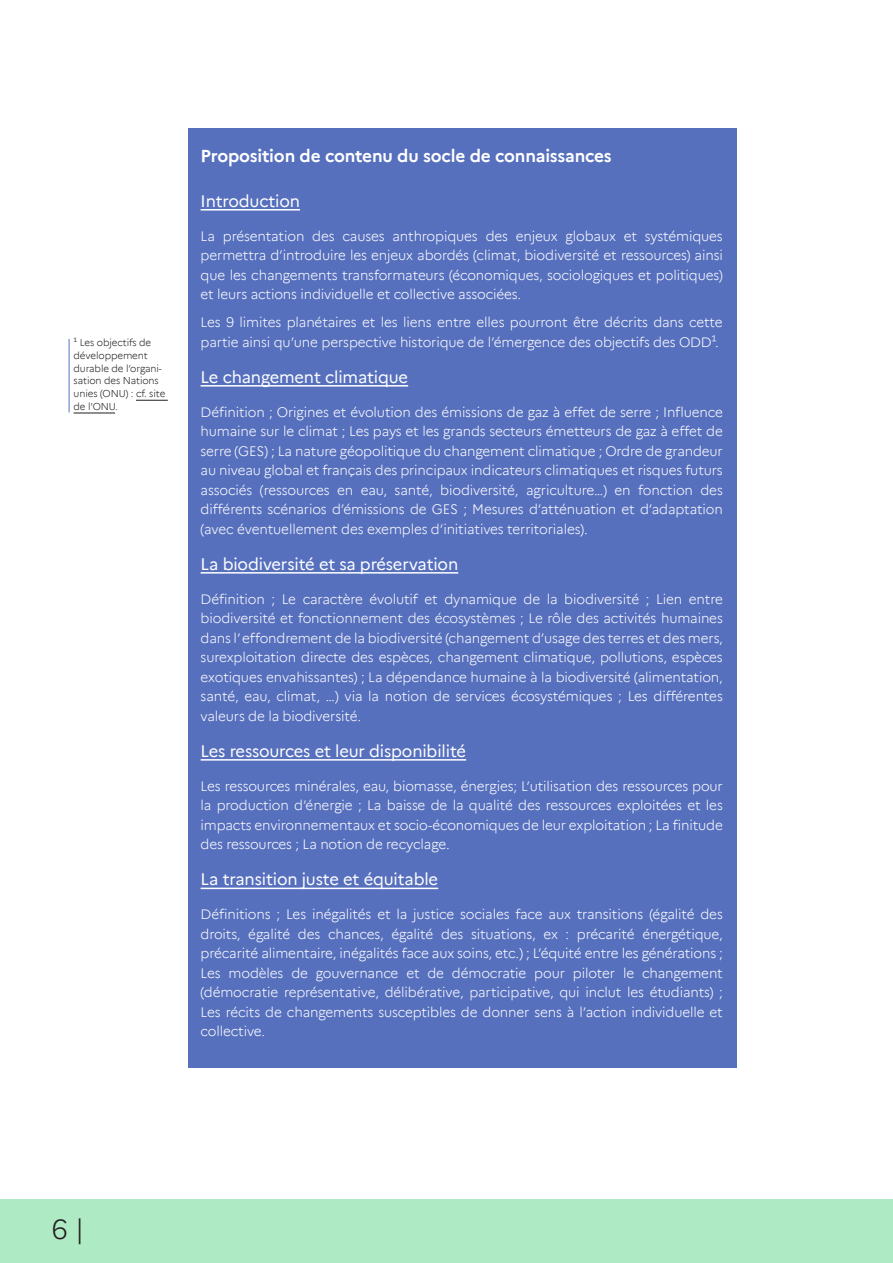
<style>
.page{position:relative;width:893px;height:1263px;background:#fff}
.page>*{position:absolute;margin:0;border:0;box-sizing:border-box;transform-origin:0 0}
.t1{font:300 27px "Marianne";color:#231f20}
.Titre_2_5{font:700 17.25px "Marianne";letter-spacing:-.01em;color:#fff}
.Titre_3{font:16.5px "Marianne";letter-spacing:-.01em;color:#fff}
.corps2{font:300 13.5px/19.5px "Marianne";letter-spacing:-.01em;color:#fff;text-align:justify}
.Note{font:300 9.75px/12.8px "Marianne";letter-spacing:-.01em;color:#231f20}
</style>
<div class="page">
<div style="left:0;top:1199px;width:893px;height:64px;background:#aeeac3"></div>
<div style="left:188px;top:128px;width:548px;height:939px;background:#5770be"></div>
<hr style="left:201px;top:209px;width:99px;height:2px;background:#fff">
<hr style="left:201px;top:385px;width:207px;height:2px;background:#fff">
<hr style="left:201px;top:572px;width:257px;height:2px;background:#fff">
<hr style="left:201px;top:759px;width:265px;height:2px;background:#fff">
<hr style="left:201px;top:888px;width:237px;height:1px;background:#fff">
<hr style="left:69px;top:339px;width:1px;height:73px;background:#5770be">
<hr style="left:136px;top:400px;width:32px;height:1px;background:#231f20">
<hr style="left:74px;top:413px;width:41px;height:1px;background:#231f20">
<p class="Note" style="left:74px;top:336px;width:93px">¹ Les objectifs de développement durable de l’organi&shy;sation des Nations unies (ONU) : cf. site de l'ONU.</p>
<p class="Titre_2_5" style="left:201px;top:142px;width:413px">Proposition de contenu du socle de connaissances</p>
<p class="Titre_3" style="left:201px;top:188px;width:101px">Introduction</p>
<p class="corps2" style="left:201px;top:225px;width:524px">La présentation des causes anthropiques des enjeux globaux et systémiques permettra d’introduire les enjeux abordés (climat, biodiversité et ressources) ainsi que les changements transformateurs (économiques, sociologiques et politiques) et leurs actions individuelle et collective associées.</p>
<p class="corps2" style="left:201px;top:312px;width:524px">Les 9 limites planétaires et les liens entre elles pourront être décrits dans cette partie ainsi qu’une perspective historique de l’émergence des objectifs des ODD¹.</p>
<p class="Titre_3" style="left:201px;top:364px;width:209px">Le changement climatique</p>
<p class="corps2" style="left:201px;top:401px;width:524px">Définition ; Origines et évolution des émissions de gaz à effet de serre ; Influence humaine sur le climat ; Les pays et les grands secteurs émetteurs de gaz à effet de serre (GES) ; La nature géopolitique du changement climatique ; Ordre de grandeur au niveau global et français des principaux indicateurs climatiques et risques futurs associés (ressources en eau, santé, biodiversité, agriculture…) en fonction des différents scénarios d’émissions de GES ; Mesures d’atténuation et d’adaptation (avec éventuellement des exemples d’initiatives territoriales).</p>
<p class="Titre_3" style="left:201px;top:551px;width:259px">La biodiversité et sa préservation</p>
<p class="corps2" style="left:201px;top:588px;width:524px">Définition ; Le caractère évolutif et dynamique de la biodiversité ; Lien entre biodiversité et fonctionnement des écosystèmes ; Le rôle des activités humaines dans l’ effondrement de la biodiversité (changement d’usage des terres et des mers, surexploitation directe des espèces, changement climatique, pollutions, espèces exotiques envahissantes) ; La dépendance humaine à la biodiversité (alimentation, santé, eau, climat, …) via la notion de services écosystémiques ; Les différentes valeurs de la biodiversité.</p>
<p class="Titre_3" style="left:201px;top:738px;width:267px">Les ressources et leur disponibilité</p>
<p class="corps2" style="left:201px;top:775px;width:524px">Les ressources minérales, eau, biomasse, énergies; L’utilisation des ressources pour la production d’énergie ; La baisse de la qualité des ressources exploitées et les impacts environnementaux et socio-économiques de leur exploitation ; La finitude des ressources ; La notion de recyclage.</p>
<p class="Titre_3" style="left:201px;top:867px;width:239px">La transition juste et équitable</p>
<p class="corps2" style="left:201px;top:904px;width:524px">Définitions ; Les inégalités et la justice sociales face aux transitions (égalité des droits, égalité des chances, égalité des situations, ex : précarité énergétique, précarité alimentaire, inégalités face aux soins, etc.) ; L’équité entre les générations ; Les modèles de gouvernance et de démocratie pour piloter le changement (démocratie représentative, délibérative, participative, qui inclut les étudiants) ; Les récits de changements susceptibles de donner sens à l’action individuelle et collective.</p>
<h1 class="t1" style="left:52px;top:1208px;width:34px">6 |</h1>
</div>
